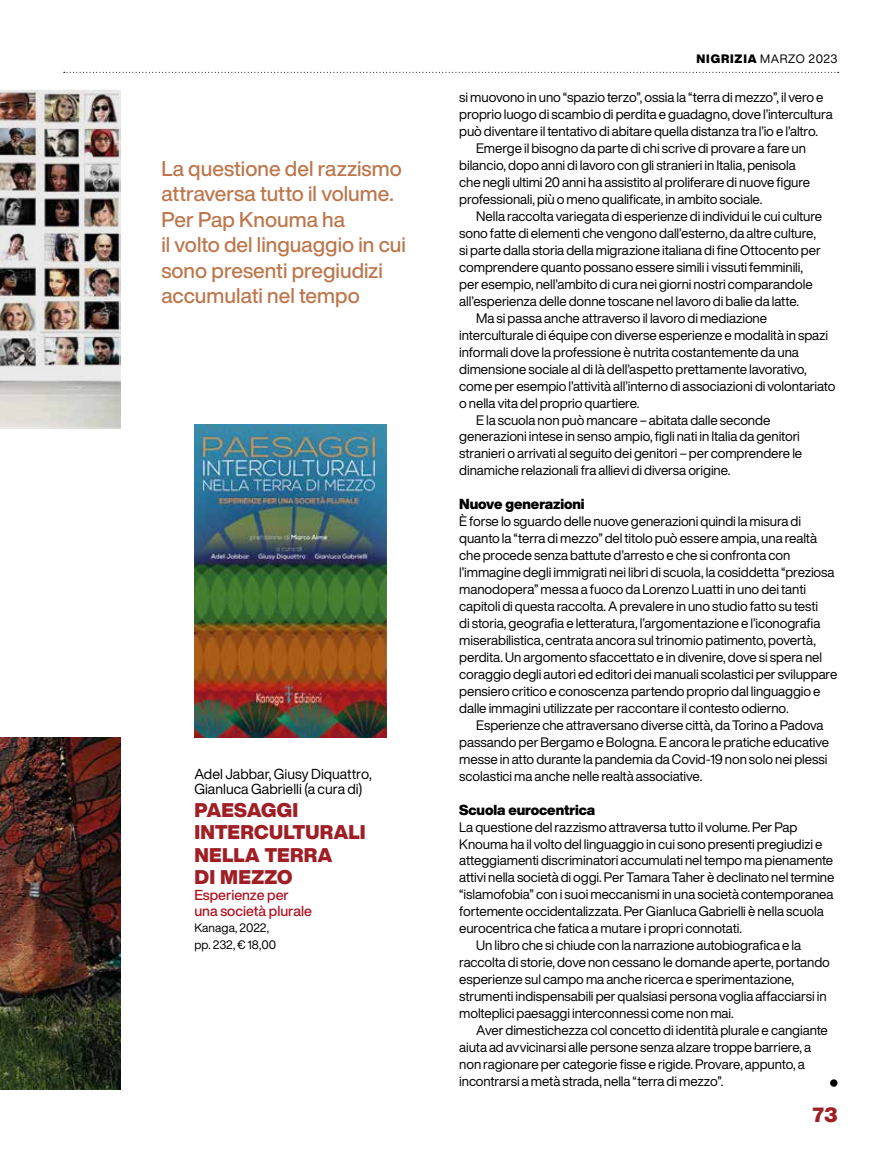
<style>
.page{position:relative;width:893px;height:1149px;background:#fff}
.page>*{position:absolute;margin:0;border:0;box-sizing:border-box;transform-origin:0 0}
.t1{font:500 21px/25.5px "Helvetica Now Display";color:#bd764b}
.t2{font:900 20.25px "Helvetica Now Display";color:#9f1f25}
.t3{font:900 19.5px/22.5px "Helvetica Now Display";letter-spacing:.01em;color:#9f1f25}
.t4{font:14.25px/15.8px "Helvetica Now Display";color:#000}
.t5{font:900 14.25px "Helvetica Now Display";letter-spacing:-.005em;color:#000}
.t6{font:500 14.25px/15.8px "Helvetica Now Display";color:#af0e1c}
.t7{font:13.5px/17px "Helvetica Now Display";letter-spacing:-.005em;color:#000}
.t8{font:12px/16.5px "Helvetica Now Display";letter-spacing:.01em;color:#000}
.t9{font:12px "Helvetica Now Display";letter-spacing:.045em;color:#000}
.s1{font-weight:900}
</style>
<div class="page">
<svg style="left:64px;top:72px;width:775px;height:1px"></svg>
<img style="left:0;top:90px;width:121px;height:338px">
<img style="left:0;top:737px;width:121px;height:352px">
<img style="left:194px;top:424px;width:193px;height:313px">
<svg style="left:830px;top:1078px;width:7px;height:8px"></svg>
<h1 class="t1" style="left:161px;top:155px;width:246px">La questione del razzismo attraversa tutto il volume.<br>Per Pap Knouma ha<br>il volto del linguaggio in cui sono presenti pregiudizi accumulati nel tempo</h1>
<p class="t4" style="left:194px;top:765px;width:179px">Adel Jabbar, Giusy Diquattro,<br>Gianluca Gabrielli (a cura di)</p>
<h3 class="t3" style="left:194px;top:798px;width:173px">PAESAGGI<br>INTERCULTURALI<br>NELLA TERRA<br>DI MEZZO</h3>
<p class="t6" style="left:194px;top:886px;width:119px">Esperienze per una società plurale</p>
<p class="t8" style="left:194px;top:919px;width:83px">Kanaga, 2022, pp. 232, € 18,00</p>
<p class="t9" style="left:696px;top:51px;width:142px"><span class="s1">NIGRIZIA</span> MARZO 2023</p>
<p class="t7" style="left:459px;top:89px;width:366px">si muovono in uno “spazio terzo”, ossia la “terra di mezzo”, il vero e</p>
<p class="t7" style="left:459px;top:106px;width:375px">proprio luogo di scambio di perdita e guadagno, dove l’intercultura</p>
<p class="t7" style="left:459px;top:123px;width:360px">può diventare il tentativo di abitare quella distanza tra l’io e l’altro.</p>
<p class="t7" style="left:476px;top:140px;width:331px">Emerge il bisogno da parte di chi scrive di provare a fare un</p>
<p class="t7" style="left:459px;top:156px;width:338px">bilancio, dopo anni di lavoro con gli stranieri in Italia, penisola</p>
<p class="t7" style="left:459px;top:173px;width:352px">che negli ultimi 20 anni ha assistito al proliferare di nuove figure</p>
<p class="t7" style="left:459px;top:190px;width:305px">professionali, più o meno qualificate, in ambito sociale.</p>
<p class="t7" style="left:476px;top:207px;width:347px">Nella raccolta variegata di esperienze di individui le cui culture</p>
<p class="t7" style="left:459px;top:224px;width:358px">sono fatte di elementi che vengono dall’esterno, da altre culture,</p>
<p class="t7" style="left:459px;top:241px;width:363px">si parte dalla storia della migrazione italiana di fine Ottocento per</p>
<p class="t7" style="left:459px;top:258px;width:345px">comprendere quanto possano essere simili i vissuti femminili,</p>
<p class="t7" style="left:459px;top:275px;width:355px">per esempio, nell’ambito di cura nei giorni nostri comparandole</p>
<p class="t7" style="left:459px;top:292px;width:341px">all’esperienza delle donne toscane nel lavoro di balie da latte.</p>
<p class="t7" style="left:476px;top:309px;width:292px">Ma si passa anche attraverso il lavoro di mediazione</p>
<p class="t7" style="left:459px;top:326px;width:371px">interculturale di équipe con diverse esperienze e modalità in spazi</p>
<p class="t7" style="left:459px;top:343px;width:341px">informali dove la professione è nutrita costantemente da una</p>
<p class="t7" style="left:459px;top:360px;width:349px">dimensione sociale al di là dell’aspetto prettamente lavorativo,</p>
<p class="t7" style="left:459px;top:377px;width:378px">come per esempio l’attività all’interno di associazioni di volontariato</p>
<p class="t7" style="left:459px;top:394px;width:182px">o nella vita del proprio quartiere.</p>
<p class="t7" style="left:476px;top:411px;width:296px">E la scuola non può mancare – abitata dalle seconde</p>
<p class="t7" style="left:459px;top:428px;width:342px">generazioni intese in senso ampio, figli nati in Italia da genitori</p>
<p class="t7" style="left:459px;top:445px;width:345px">stranieri o arrivati al seguito dei genitori – per comprendere le</p>
<p class="t7" style="left:459px;top:462px;width:273px">dinamiche relazionali fra allievi di diversa origine.</p>
<p class="t5" style="left:459px;top:494px;width:127px">Nuove generazioni</p>
<p class="t7" style="left:459px;top:512px;width:380px">È forse lo sguardo delle nuove generazioni quindi la misura di quanto la “terra di mezzo” del titolo può essere ampia, una realtà che procede senza battute d’arresto e che si confronta con l’immagine degli immigrati nei libri di scuola, la cosiddetta “preziosa manodopera” messa a fuoco da Lorenzo Luatti in uno dei tanti capitoli di questa raccolta. A prevalere in uno studio fatto su testi<br>di storia, geografia e letteratura, l’argomentazione e l’iconografia miserabilistica, centrata ancora sul trinomio patimento, povertà, perdita. Un argomento sfaccettato e in divenire, dove si spera nel coraggio degli autori ed editori dei manuali scolastici per sviluppare pensiero critico e conoscenza partendo proprio dal linguaggio e dalle immagini utilizzate per raccontare il contesto odierno.</p>
<p class="t7" style="left:459px;top:716px;width:372px;text-indent:17px">Esperienze che attraversano diverse città, da Torino a Padova passando per Bergamo e Bologna. E ancora le pratiche educative messe in atto durante la pandemia da Covid-19 non solo nei plessi scolastici ma anche nelle realtà associative.</p>
<p class="t5" style="left:459px;top:799px;width:137px">Scuola eurocentrica</p>
<p class="t7" style="left:459px;top:817px;width:340px">La questione del razzismo attraversa tutto il volume. Per Pap</p>
<p class="t7" style="left:459px;top:834px;width:365px">Knouma ha il volto del linguaggio in cui sono presenti pregiudizi e</p>
<p class="t7" style="left:459px;top:851px;width:376px">atteggiamenti discriminatori accumulati nel tempo ma pienamente</p>
<p class="t7" style="left:459px;top:868px;width:377px">attivi nella società di oggi. Per Tamara Taher è declinato nel termine</p>
<p class="t7" style="left:459px;top:885px;width:376px">“islamofobia” con i suoi meccanismi in una società contemporanea</p>
<p class="t7" style="left:459px;top:902px;width:366px">fortemente occidentalizzata. Per Gianluca Gabrielli è nella scuola</p>
<p class="t7" style="left:459px;top:919px;width:284px">eurocentrica che fatica a mutare i propri connotati.</p>
<p class="t7" style="left:476px;top:936px;width:327px">Un libro che si chiude con la narrazione autobiografica e la</p>
<p class="t7" style="left:459px;top:953px;width:372px">raccolta di storie, dove non cessano le domande aperte, portando</p>
<p class="t7" style="left:459px;top:970px;width:336px">esperienze sul campo ma anche ricerca e sperimentazione,</p>
<p class="t7" style="left:459px;top:987px;width:369px">strumenti indispensabili per qualsiasi persona voglia affacciarsi in</p>
<p class="t7" style="left:459px;top:1004px;width:276px">molteplici paesaggi interconnessi come non mai.</p>
<p class="t7" style="left:476px;top:1021px;width:353px">Aver dimestichezza col concetto di identità plurale e cangiante</p>
<p class="t7" style="left:459px;top:1038px;width:353px">aiuta ad avvicinarsi alle persone senza alzare troppe barriere, a</p>
<p class="t7" style="left:459px;top:1055px;width:347px">non ragionare per categorie fisse e rigide. Provare, appunto, a</p>
<p class="t7" style="left:459px;top:1072px;width:266px">incontrarsi a metà strada, nella “terra di mezzo”.</p>
<h2 class="t2" style="left:813px;top:1100px;width:26px">73</h2>
</div>
